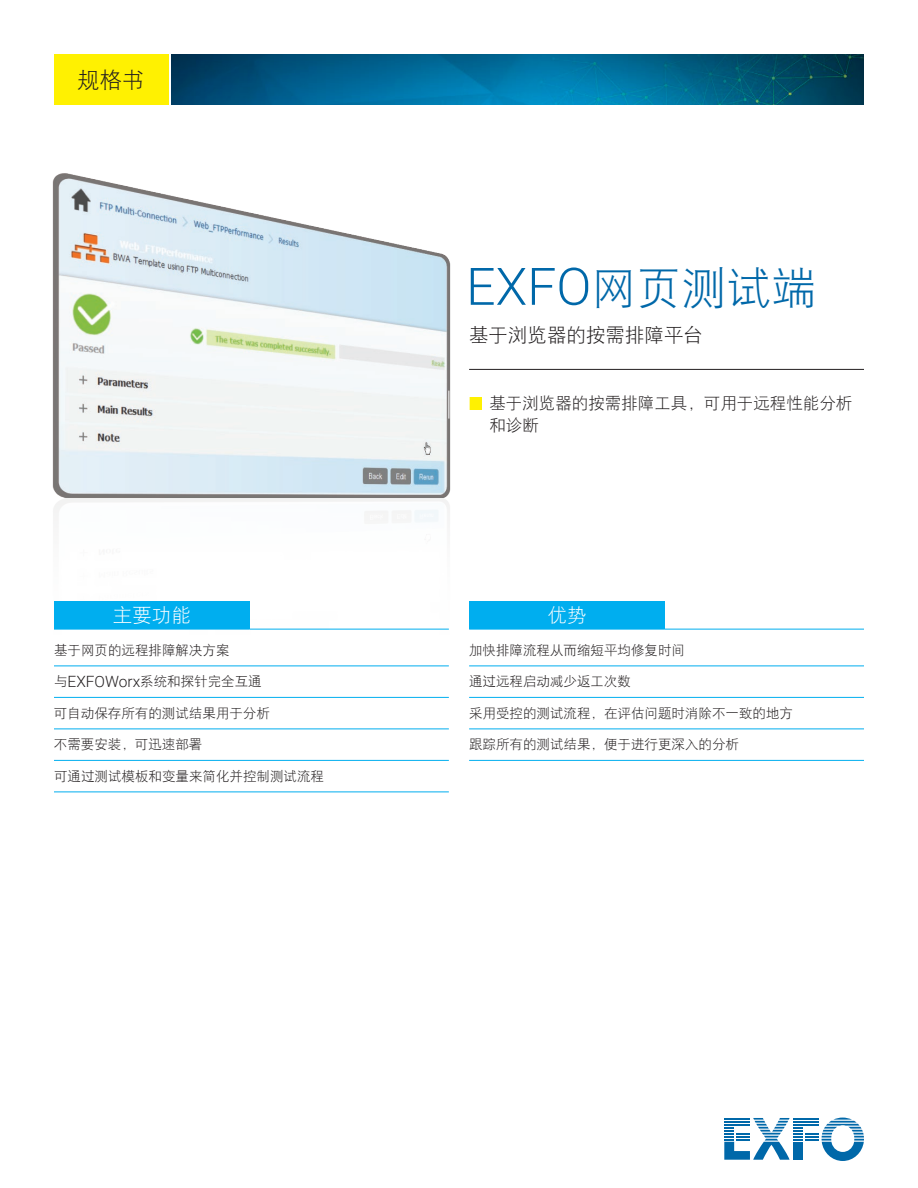
<style>
.page{position:relative;width:918px;height:1188px;background:#fff}
.page>*{position:absolute;margin:0;border:0;box-sizing:border-box;transform-origin:0 0}
.t1{font:45px "DF Hei W3";color:#0068a9}
.t2{font:22.5px "DF Hei W3";color:#231f20}
.t3{font:19.5px "DF Hei W3";color:#231f20}
.t4{font:19.5px "DF Hei W3";color:#fff}
.t5{font:16.5px/22.5px "DF Hei W3";color:#231f20}
.t6{font:13.5px "DF Hei W3";color:#231f20}
.s1{font-family:"Roboto";font-weight:300;font-size:51.75px}
.s2{font-family:"Roboto";font-weight:300;font-size:15.6px}
</style>
<div class="page">
<img style="left:172px;top:54px;width:692px;height:51px">
<div style="left:54px;top:54px;width:114px;height:51px;background:#fff101"></div>
<svg style="left:724px;top:1118px;width:140px;height:43px"></svg>
<hr style="left:724px;top:1124px;width:26px;height:2px;background:#0068a9">
<img style="left:52px;top:173px;width:442px;height:456px">
<hr style="left:54px;top:666px;width:395px;height:1px;background:#00aeef">
<hr style="left:54px;top:697px;width:395px;height:1px;background:#00aeef">
<hr style="left:54px;top:729px;width:395px;height:1px;background:#00aeef">
<hr style="left:54px;top:760px;width:395px;height:1px;background:#00aeef">
<hr style="left:54px;top:792px;width:395px;height:1px;background:#00aeef">
<hr style="left:469px;top:666px;width:395px;height:1px;background:#00aeef">
<hr style="left:469px;top:697px;width:395px;height:1px;background:#00aeef">
<hr style="left:469px;top:729px;width:395px;height:1px;background:#00aeef">
<hr style="left:469px;top:760px;width:395px;height:1px;background:#00aeef">
<div style="left:54px;top:601px;width:196px;height:28px;background:#00aeef"></div>
<hr style="left:54px;top:629px;width:196px;height:1px;background:#00aeef">
<hr style="left:250px;top:629px;width:199px;height:1px;background:#00aeef">
<div style="left:469px;top:601px;width:196px;height:28px;background:#00aeef"></div>
<hr style="left:469px;top:629px;width:196px;height:1px;background:#00aeef">
<hr style="left:665px;top:629px;width:199px;height:1px;background:#00aeef">
<hr style="left:469px;top:369px;width:395px;height:1px;background:#231f20">
<svg style="left:448px;top:391px;width:1px;height:28px"></svg>
<div style="left:469px;top:397px;width:13px;height:13px;background:#fff101"></div>
<hr style="left:469px;top:390px;width:1px;height:50px;background:#fff">
<h2 class="t2" style="left:77px;top:68px;width:69px">规格书</h2>
<h1 class="t1" style="left:466px;top:265px;width:352px"><span class="s1">EXFO</span>网页测试端</h1>
<h3 class="t3" style="left:469px;top:325px;width:235px">基于浏览器的按需排障平台</h3>
<p class="t5" style="left:489px;top:392px;width:364px">基于浏览器的按需排障工具，可用于远程性能分析和诊断</p>
<h3 class="t4" style="left:113px;top:606px;width:79px">主要功能</h3>
<h3 class="t4" style="left:548px;top:606px;width:40px">优势</h3>
<p class="t6" style="left:54px;top:643px;width:177px">基于网页的远程排障解决方案</p>
<p class="t6" style="left:54px;top:675px;width:209px">与<span class="s2">EXFOWorx</span>系统和探针完全互通</p>
<p class="t6" style="left:54px;top:706px;width:217px">可自动保存所有的测试结果用于分析</p>
<p class="t6" style="left:54px;top:738px;width:150px">不需要安装，可迅速部署</p>
<p class="t6" style="left:54px;top:769px;width:271px">可通过测试模板和变量来简化并控制测试流程</p>
<p class="t6" style="left:469px;top:643px;width:217px">加快排障流程从而缩短平均修复时间</p>
<p class="t6" style="left:469px;top:675px;width:163px">通过远程启动减少返工次数</p>
<p class="t6" style="left:469px;top:706px;width:325px">采用受控的测试流程，在评估问题时消除不一致的地方</p>
<p class="t6" style="left:469px;top:738px;width:271px">跟踪所有的测试结果，便于进行更深入的分析</p>
</div>
